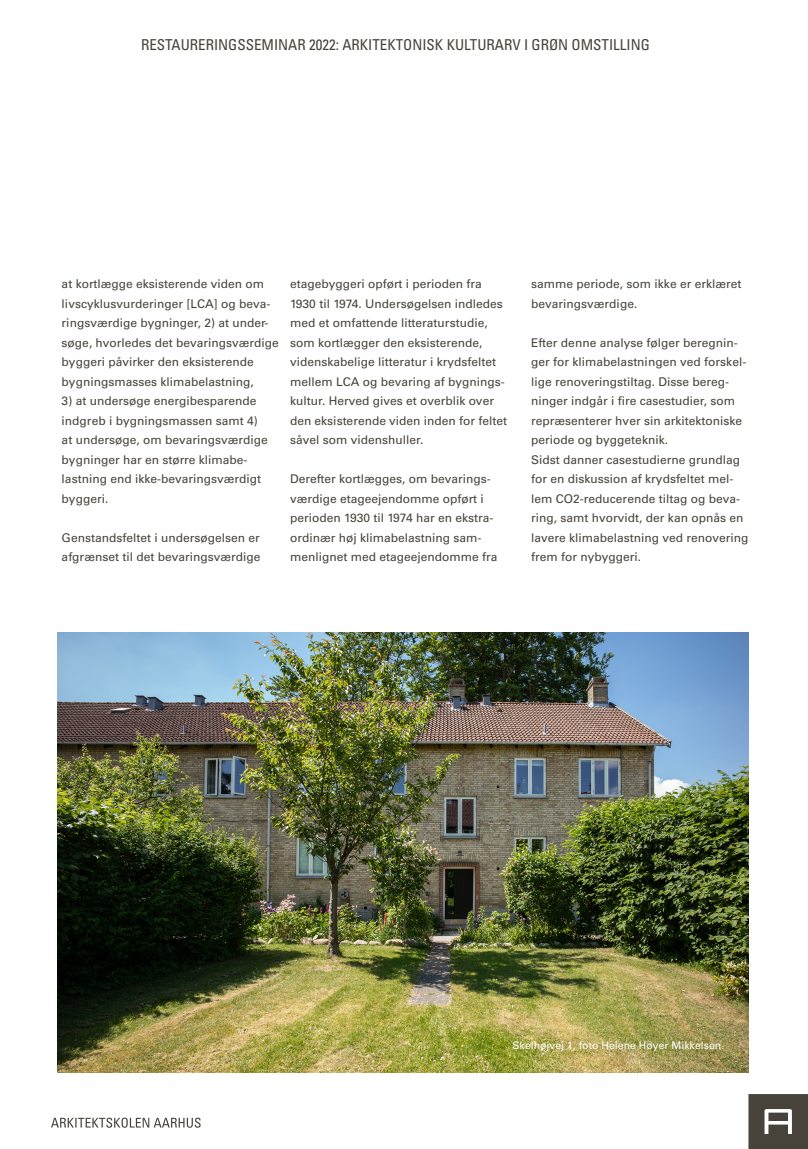
<style>
.page{position:relative;width:808px;height:1149px;background:#fff}
.page>*{position:absolute;margin:0;border:0;box-sizing:border-box;transform-origin:0 0}
.t1{font:condensed 15px "Univers LT Std";color:#47433a}
.Publikation_copy{font:12px/19.5px "Univers LT Std";color:#47433a}
.Publikation_caption{font:10.5px "Univers LT Std";color:#fff}
</style>
<div class="page">
<svg style="left:748px;top:1094px;width:60px;height:54px;background:#5b5850"></svg>
<svg style="left:51px;top:1117px;width:150px;height:10px"></svg>
<img style="left:57px;top:632px;width:691px;height:440px">
<p class="t1" style="left:141px;top:35px;width:510px">RESTAURERINGSSEMINAR 2022: ARKITEKTONISK KULTURARV I GRØN OMSTILLING</p>
<p class="Publikation_copy" style="left:62px;top:274px;width:219px">at kortlægge eksisterende viden om livscyklusvurderinger [LCA] og beva&shy;ringsværdige bygninger, 2) at under&shy;søge, hvorledes det bevaringsværdige byggeri påvirker den eksisterende bygningsmasses klimabelastning,</p>
<p class="Publikation_copy" style="left:62px;top:391px;width:208px">3) at undersøge energibesparende indgreb i bygningsmassen samt 4) at undersøge, om bevaringsværdige bygninger har en større klimabe&shy;lastning end ikke-bevaringsværdigt byggeri.</p>
<p class="Publikation_copy" style="left:62px;top:528px;width:200px">Genstandsfeltet i undersøgelsen er afgrænset til det bevaringsværdige</p>
<p class="Publikation_copy" style="left:290px;top:274px;width:219px">etagebyggeri opført i perioden fra 1930 til 1974. Undersøgelsen indledes med et omfattende litteraturstudie, som kortlægger den eksisterende, videnskabelige litteratur i krydsfeltet mellem LCA og bevaring af bygnings&shy;kultur. Herved gives et overblik over den eksisterende viden inden for feltet såvel som videnshuller.</p>
<p class="Publikation_copy" style="left:290px;top:469px;width:209px">Derefter kortlægges, om bevarings&shy;værdige etageejendomme opført i perioden 1930 til 1974 har en ekstra&shy;ordinær høj klimabelastning sam&shy;menlignet med etageejendomme fra</p>
<p class="Publikation_copy" style="left:531px;top:274px;width:212px">samme periode, som ikke er erklæret bevaringsværdige.</p>
<p class="Publikation_copy" style="left:531px;top:333px;width:217px">Efter denne analyse følger beregnin&shy;ger for klimabelastningen ved forskel&shy;lige renoveringstiltag. Disse bereg&shy;ninger indgår i fire casestudier, som repræsenterer hver sin arkitektoniske periode og byggeteknik.</p>
<p class="Publikation_copy" style="left:531px;top:450px;width:219px">Sidst danner casestudierne grundlag for en diskussion af krydsfeltet mel&shy;lem CO2-reducerende tiltag og beva&shy;ring, samt hvorvidt, der kan opnås en lavere klimabelastning ved renovering frem for nybyggeri.</p>
<p class="Publikation_caption" style="left:513px;top:1038px;width:213px">Skelhøjvej 1, foto Helene Høyer Mikkelsen.</p>
</div>
